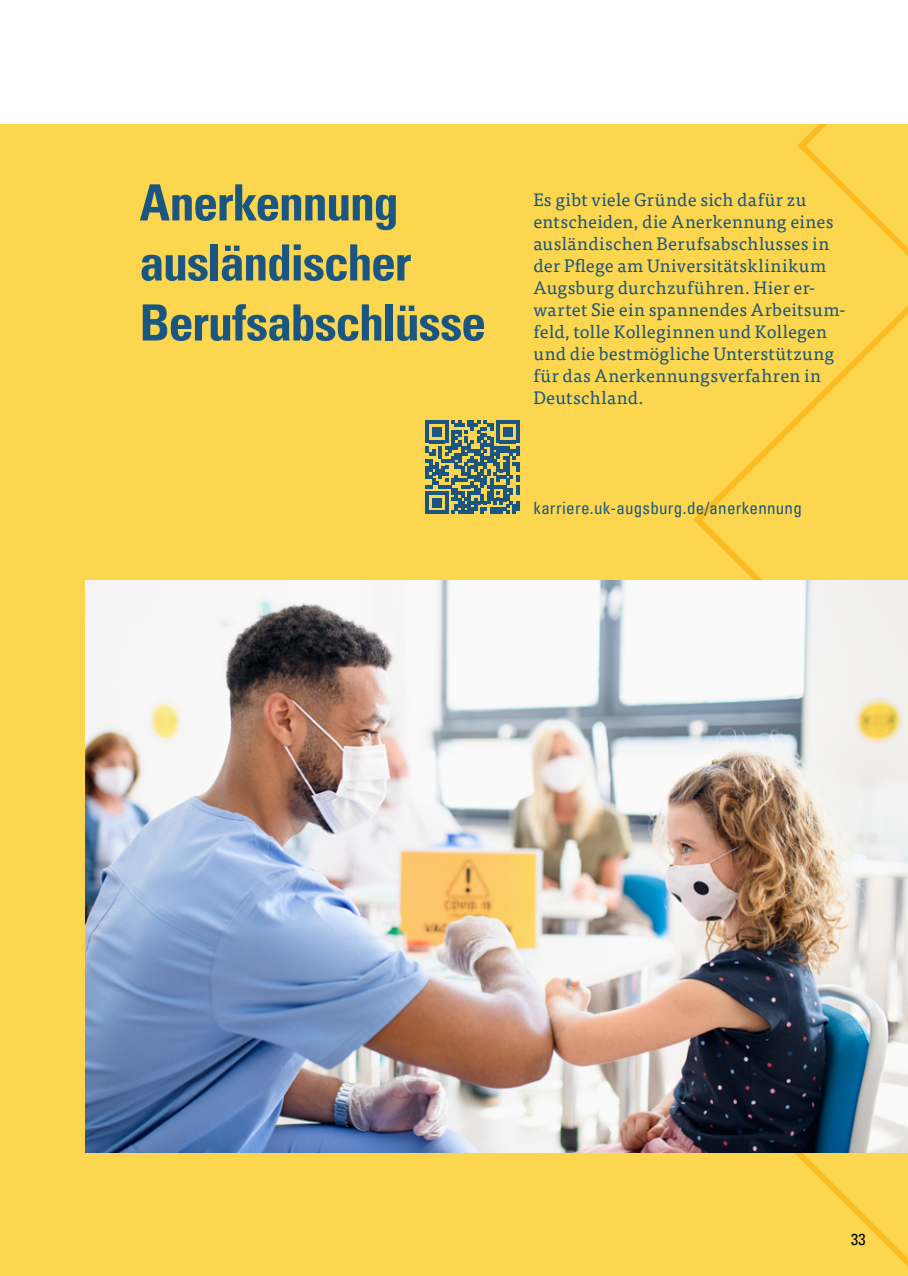
<style>
.page{position:relative;width:908px;height:1276px;background:#fff}
.page>*{position:absolute;margin:0;border:0;box-sizing:border-box;transform-origin:0 0}
.t1{font:50px/60px "Univers Com 67 Bold Cond";letter-spacing:-.03em;color:#1b5681}
.t2{font:18px/22px "Tisa OT";letter-spacing:.015em;color:#1b5681}
.t3{font:condensed 17px "Univers Com 57";letter-spacing:.015em;color:#1b5681}
.t4{font:condensed 16px "Univers Com 57";color:#000}
</style>
<div class="page">
<div style="left:0;top:125px;width:907px;height:1151px;background:#fcd64f"></div>
<svg style="left:651px;top:1152px;width:256px;height:114px"></svg>
<svg style="left:693px;top:306px;width:214px;height:274px"></svg>
<svg style="left:797px;top:125px;width:110px;height:130px"></svg>
<img style="left:85px;top:580px;width:822px;height:572px">
<svg style="left:425px;top:420px;width:94px;height:94px"></svg>
<hr style="left:515px;top:501px;width:4px;height:10px;background:#1b5681">
<h1 class="t1" style="left:139px;top:172px;width:348px">Anerkennung ausländischer<br>Berufsabschlüsse</h1>
<p class="t2" style="left:533px;top:189px;width:313px">Es gibt viele Gründe sich dafür zu entscheiden, die Anerkennung eines ausländischen Berufsabschlusses in der Pflege am Universitätsklinikum Augsburg durchzuführen. Hier er&shy;wartet Sie ein spannendes Arbeitsum&shy;feld, tolle Kolleginnen und Kollegen und die bestmögliche Unterstützung für das Anerkennungsverfahren in Deutschland.</p>
<p class="t3" style="left:533px;top:497px;width:270px">karriere.uk-augsburg.de/anerkennung</p>
<p class="t4" style="left:850px;top:1229px;width:16px">33</p>
</div>
